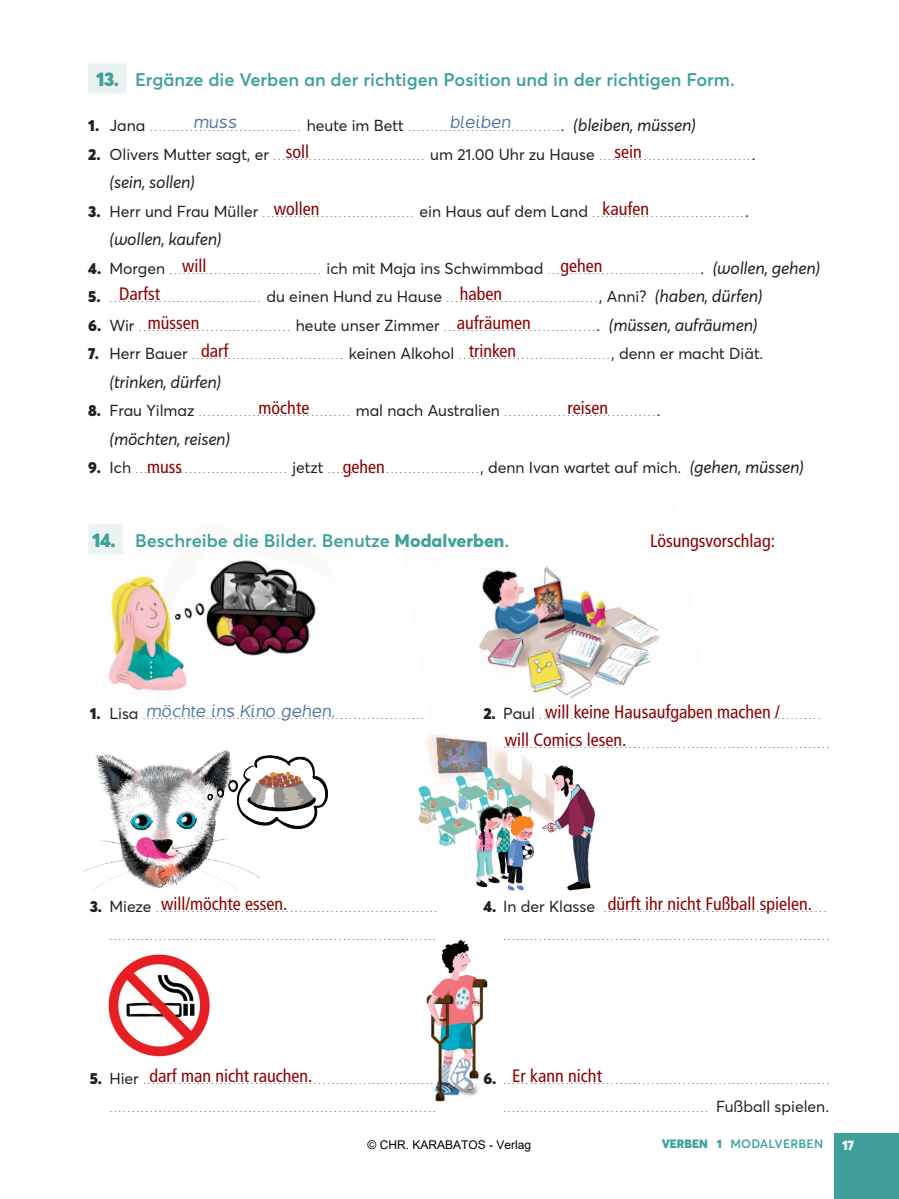
<style>
.page{position:relative;width:899px;height:1199px;background:#fff}
.page>*{position:absolute;margin:0;border:0;box-sizing:border-box;transform-origin:0 0}
.Lösungen{font:condensed 18px/28.5px "Frutiger LT Std";color:#8b0202}
.t1{font:600 18px "Averta Std";color:#40a19c}
.t2{font:italic 17.25px "Averta Std";letter-spacing:-.01em;color:#231f20}
.t3{font:100 16.5px/28.5px "Averta Std";color:#231f20;text-align:right}
.t4{font:italic 16.2px "B Preplay";color:#5177a3;scale:1.11 1}
.t5{font:900 13.5px "Averta Std";color:#fff}
.t6{font:12px "Arial";color:#000}
.t7{font:600 12px "Averta Std";letter-spacing:.015em;color:#40a19c}
.s1{font-weight:900;font-size:19.5px}
.s2{font-weight:900;font-size:15.75px}
.s3{font-weight:400;font-size:15.75px}
.s4{font-weight:400;font-style:italic;font-size:17.25px}
.s5{font-weight:800}
.s6{font-weight:900}
</style>
<div class="page">
<div style="left:833px;top:1133px;width:65px;height:65px;background:#40a19c"></div>
<img style="left:418px;top:734px;width:178px;height:157px">
<img style="left:108px;top:560px;width:208px;height:139px">
<img style="left:108px;top:954px;width:102px;height:103px">
<img style="left:426px;top:940px;width:62px;height:162px">
<img style="left:479px;top:566px;width:181px;height:133px">
<div style="left:88px;top:63px;width:38px;height:30px;background:#eaf2f2"></div>
<div style="left:88px;top:524px;width:35px;height:30px;background:#eaf2f2"></div>
<img style="left:84px;top:750px;width:244px;height:140px">
<p class="t1" style="left:96px;top:67px;width:640px"><span class="s1">13.</span> Ergänze die Verben an der richtigen Position und in der richtigen Form.</p>
<p class="t3" style="left:88px;top:110px;width:609px"><span class="s2">1.</span> <span class="s3">Jana</span> .................................. <span class="s3">heute im Bett</span> ..................................<span class="s3">.</span> <span class="s4">(bleiben, müssen)</span></p>
<p class="t3" style="left:88px;top:139px;width:668px"><span class="s2">2.</span> <span class="s3">Olivers Mutter sagt, er</span> .................................. <span class="s3">um 21.00 Uhr zu Hause</span> ..................................<span class="s3">.</span></p>
<p class="t2" style="left:109px;top:170px;width:87px">(sein, sollen)</p>
<p class="t3" style="left:88px;top:196px;width:661px"><span class="s2">3.</span> <span class="s3">Herr und Frau Müller</span> .................................. <span class="s3">ein Haus auf dem Land</span> ..................................<span class="s3">.</span></p>
<p class="t2" style="left:109px;top:227px;width:114px">(wollen, kaufen)</p>
<p class="t3" style="left:88px;top:253px;width:733px"><span class="s2">4.</span> <span class="s3">Morgen</span> .................................. <span class="s3">ich mit Maja ins Schwimmbad</span> ..................................<span class="s3">.</span> <span class="s4">(wollen, gehen)</span></p>
<p class="t3" style="left:88px;top:281px;width:675px"><span class="s2">5.</span> .................................. <span class="s3">du einen Hund zu Hause</span> ..................................<span class="s3">, Anni?</span> <span class="s4">(haben, dürfen)</span></p>
<p class="t3" style="left:88px;top:310px;width:670px"><span class="s2">6.</span> <span class="s3">Wir</span> .................................. <span class="s3">heute unser Zimmer</span> ..................................<span class="s3">.</span> <span class="s4">(müssen, aufräumen)</span></p>
<p class="t3" style="left:88px;top:338px;width:676px"><span class="s2">7.</span> <span class="s3">Herr Bauer</span> .................................. <span class="s3">keinen Alkohol</span> ..................................<span class="s3">, denn er macht Diät.</span></p>
<p class="t2" style="left:109px;top:370px;width:113px">(trinken, dürfen)</p>
<p class="t3" style="left:88px;top:395px;width:573px"><span class="s2">8.</span> <span class="s3">Frau Yilmaz</span> .................................. <span class="s3">mal nach Australien</span> ..................................<span class="s3">.</span></p>
<p class="t2" style="left:109px;top:427px;width:122px">(möchten, reisen)</p>
<p class="t3" style="left:88px;top:452px;width:717px"><span class="s2">9.</span> <span class="s3">Ich</span> .................................. <span class="s3">jetzt</span> ..................................<span class="s3">, denn Ivan wartet auf mich.</span> <span class="s4">(gehen, müssen)</span></p>
<p class="t4" style="left:194px;top:111px;width:40px">muss</p>
<p class="t4" style="left:450px;top:111px;width:56px">bleiben</p>
<p class="Lösungen" style="left:285px;top:137px;width:25px">soll</p>
<p class="Lösungen" style="left:614px;top:137px;width:29px">sein</p>
<p class="Lösungen" style="left:602px;top:194px;width:48px">kaufen</p>
<p class="Lösungen" style="left:273px;top:194px;width:47px">wollen</p>
<p class="Lösungen" style="left:182px;top:251px;width:26px">will</p>
<p class="Lösungen" style="left:560px;top:251px;width:43px">gehen</p>
<p class="Lösungen" style="left:119px;top:280px;width:42px">Darfst</p>
<p class="Lösungen" style="left:148px;top:308px;width:53px">müssen</p>
<p class="Lösungen" style="left:460px;top:280px;width:44px">haben</p>
<p class="Lösungen" style="left:457px;top:308px;width:76px">aufräumen</p>
<p class="Lösungen" style="left:469px;top:337px;width:49px">trinken</p>
<p class="Lösungen" style="left:201px;top:337px;width:29px">darf</p>
<p class="Lösungen" style="left:258px;top:394px;width:52px">möchte</p>
<p class="Lösungen" style="left:567px;top:394px;width:42px">reisen</p>
<p class="Lösungen" style="left:343px;top:452px;width:43px">gehen</p>
<p class="Lösungen" style="left:147px;top:452px;width:36px">muss</p>
<p class="t1" style="left:92px;top:527px;width:418px"><span class="s1">14.</span> Beschreibe die Bilder. Benutze <span class="s5">Modalverben</span>.</p>
<p class="Lösungen" style="left:650px;top:527px;width:126px">Lösungsvorschlag:</p>
<p class="t4" style="left:147px;top:700px;width:171px">möchte ins Kino gehen.</p>
<p class="t3" style="left:90px;top:698px;width:335px"><span class="s2">1.</span> <span class="s3">Lisa</span> ...............................................................</p>
<p class="Lösungen" style="left:504px;top:697px;width:276px;text-indent:41px">will keine Hausaufgaben machen / will Comics lesen.</p>
<p class="t3" style="left:483px;top:698px;width:338px"><span class="s2">2.</span> <span class="s3">Paul</span> ...............................................................</p>
<p class="t3" style="left:503px;top:727px;width:327px">.........................................................................</p>
<p class="Lösungen" style="left:607px;top:889px;width:206px">dürft ihr nicht Fußball spielen.</p>
<p class="Lösungen" style="left:161px;top:889px;width:128px">will/möchte essen.</p>
<p class="t3" style="left:90px;top:890px;width:349px"><span class="s2">3.</span> <span class="s3">Mieze</span> ............................................................... .........................................................................</p>
<p class="t3" style="left:483px;top:890px;width:347px"><span class="s2">4.</span> <span class="s3">In der Klasse</span> .................................................. .........................................................................</p>
<p class="Lösungen" style="left:149px;top:1061px;width:164px">darf man nicht rauchen.</p>
<p class="Lösungen" style="left:512px;top:1061px;width:91px">Er kann nicht</p>
<p class="t3" style="left:109px;top:1091px;width:327px">.........................................................................</p>
<p class="t3" style="left:503px;top:1091px;width:327px">.............................................. <span class="s3">Fußball spielen.</span></p>
<p class="t6" style="left:367px;top:1136px;width:165px">© CHR. KARABATOS - Verlag</p>
<p class="t7" style="left:661px;top:1134px;width:163px"><span class="s6">VERBEN 1</span> MODALVERBEN</p>
<p class="t5" style="left:841px;top:1134px;width:14px">17</p>
</div>
